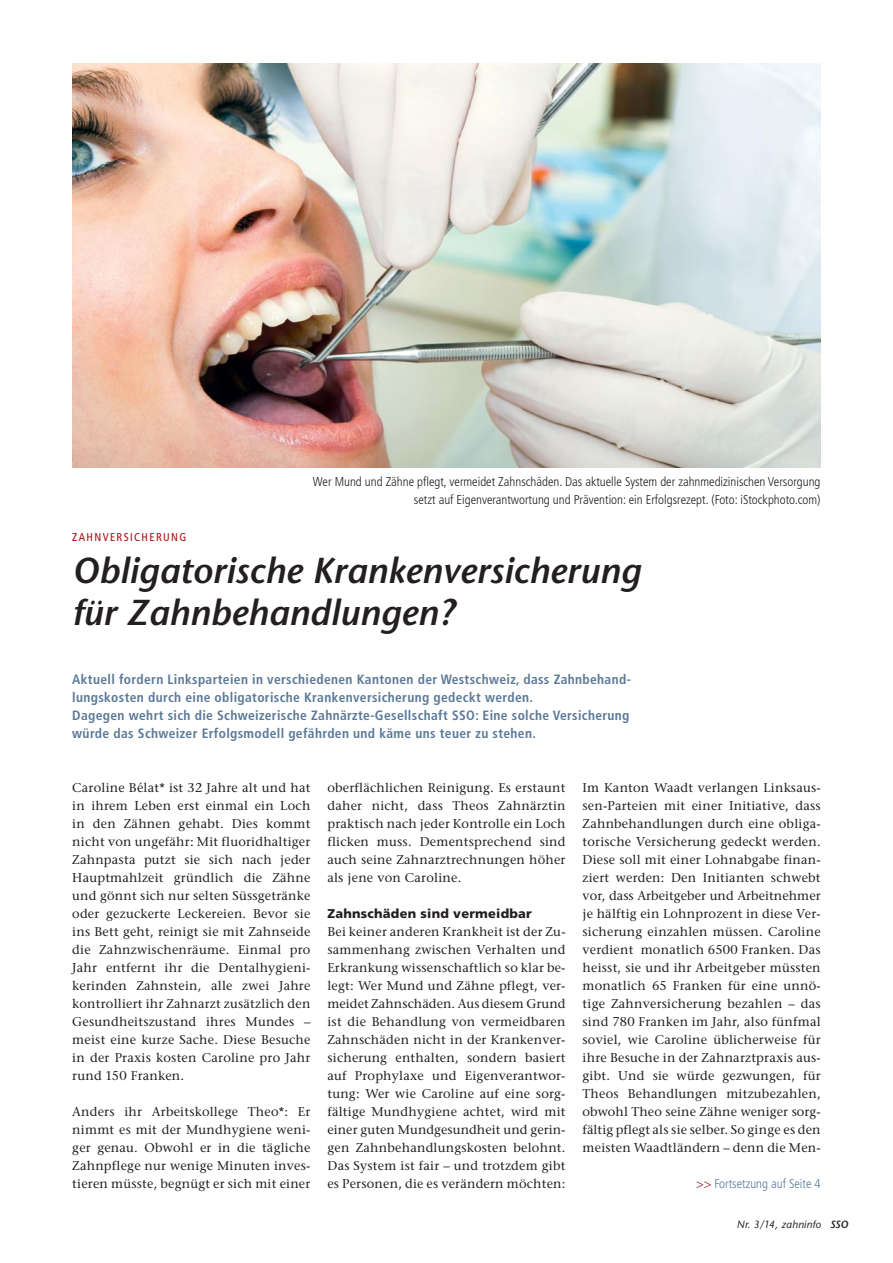
<style>
.page{position:relative;width:893px;height:1263px;background:#fff}
.page>*{position:absolute;margin:0;border:0;box-sizing:border-box;transform-origin:0 0}
.t1{font:italic 600 36px/42px "Stone Sans";color:#231f20}
.t2{font:700 condensed 13.5px/18px "Frutiger";letter-spacing:.025em;color:#5b7998}
.t3{font:12.75px/18px "Stone Serif";letter-spacing:.015em;color:#231f20;text-align:justify}
.t4{font:300 condensed 12.75px/18px "Frutiger";color:#231f20;text-align:right}
.t5{font:900 12.75px "Frutiger";letter-spacing:.02em;color:#231f20}
.t6{font:300 condensed 12.75px "Frutiger";color:#5b7998}
.t7{font:condensed 11.25px "Frutiger";letter-spacing:.12em;color:#a70e12}
.t8{font:italic 10.5px "Stone Sans";letter-spacing:.01em;color:#231f20}
.s1{color:#a70e12}
.s2{font-weight:600}
</style>
<div class="page">
<img style="left:72px;top:64px;width:749px;height:404px">
<p class="t4" style="left:313px;top:474px;width:509px">Wer Mund und Zähne pflegt, vermeidet Zahnschäden. Das aktuelle System der zahnmedizinischen Versorgung setzt auf Eigenverantwortung und Prävention: ein Erfolgsrezept. (Foto: iStockphoto.com)</p>
<p class="t7" style="left:72px;top:532px;width:116px">ZAHNVERSICHERUNG</p>
<h1 class="t1" style="left:72px;top:553px;width:570px">Obligatorische Krankenversicherung für Zahnbehandlungen?</h1>
<p class="t2" style="left:72px;top:671px;width:560px">Aktuell fordern Linksparteien in verschiedenen Kantonen der Westschweiz, dass Zahnbehand&shy;lungskosten durch eine obligatorische Krankenversicherung gedeckt werden.<br>Dagegen wehrt sich die Schweizerische Zahnärzte-Gesellschaft SSO: Eine solche Versicherung würde das Schweizer Erfolgsmodell gefährden und käme uns teuer zu stehen.</p>
<p class="t3" style="left:72px;top:780px;width:240px">Caroline Bélat* ist 32 Jahre alt und hat in ihrem Leben erst einmal ein Loch in den Zähnen gehabt. Dies kommt nicht von ungefähr: Mit fluoridhaltiger Zahnpasta putzt sie sich nach jeder Hauptmahlzeit gründlich die Zähne und gönnt sich nur selten Süssgetränke oder gezuckerte Leckereien. Bevor sie ins Bett geht, reinigt sie mit Zahnseide die Zahnzwischenräume. Einmal pro Jahr entfernt ihr die Dentalhygieni&shy;kerinden Zahnstein, alle zwei Jahre kontrolliert ihr Zahnarzt zusätzlich den Gesundheitszustand ihres Mundes – meist eine kurze Sache. Diese Besuche in der Praxis kosten Caroline pro Jahr rund 150 Franken.</p>
<p class="t3" style="left:72px;top:1104px;width:240px">Anders ihr Arbeitskollege Theo*: Er nimmt es mit der Mundhygiene weni&shy;ger genau. Obwohl er in die tägliche Zahnpflege nur wenige Minuten inves&shy;tieren müsste, begnügt er sich mit einer</p>
<p class="t3" style="left:327px;top:780px;width:240px">oberflächlichen Reinigung. Es erstaunt daher nicht, dass Theos Zahnärztin praktisch nach jeder Kontrolle ein Loch flicken muss. Dementsprechend sind auch seine Zahnarztrechnungen höher als jene von Caroline.</p>
<p class="t5" style="left:327px;top:908px;width:206px">Zahnschäden sind vermeidbar</p>
<p class="t3" style="left:327px;top:924px;width:240px">Bei keiner anderen Krankheit ist der Zu&shy;sammenhang zwischen Verhalten und Erkrankung wissenschaftlich so klar be&shy;legt: Wer Mund und Zähne pflegt, ver&shy;meidet Zahnschäden. Aus diesem Grund ist die Behandlung von vermeidbaren Zahnschäden nicht in der Krankenver&shy;sicherung enthalten, sondern basiert auf Prophylaxe und Eigenverantwor&shy;tung: Wer wie Caroline auf eine sorg&shy;fältige Mundhygiene achtet, wird mit einer guten Mundgesundheit und gerin&shy;gen Zahnbehandlungskosten belohnt.<br>Das System ist fair – und trotzdem gibt es Personen, die es verändern möchten:</p>
<p class="t3" style="left:583px;top:780px;width:240px">Im Kanton Waadt verlangen Linksaus&shy;sen-Parteien mit einer Initiative, dass Zahnbehandlungen durch eine obliga&shy;torische Versicherung gedeckt werden.<br>Diese soll mit einer Lohnabgabe finan&shy;ziert werden: Den Initianten schwebt vor, dass Arbeitgeber und Arbeitnehmer je hälftig ein Lohnprozent in diese Ver&shy;sicherung einzahlen müssen. Caroline verdient monatlich 6500 Franken. Das heisst, sie und ihr Arbeitgeber müssten monatlich 65 Franken für eine unnö&shy;tige Zahnversicherung bezahlen – das sind 780 Franken im Jahr, also fünfmal soviel, wie Caroline üblicherweise für ihre Besuche in der Zahnarztpraxis aus&shy;gibt. Und sie würde gezwungen, für Theos Behandlungen mitzubezahlen, obwohl Theo seine Zähne weniger sorg&shy;fältig pflegt als sie selber. So ginge es den meisten Waadtländern – denn die Men-</p>
<p class="t6" style="left:696px;top:1178px;width:126px"><span class="s1">&gt;&gt;</span> Fortsetzung auf Seite 4</p>
<p class="t8" style="left:737px;top:1220px;width:113px">Nr. 3/14, zahninfo <span class="s2">SSO</span></p>
</div>
